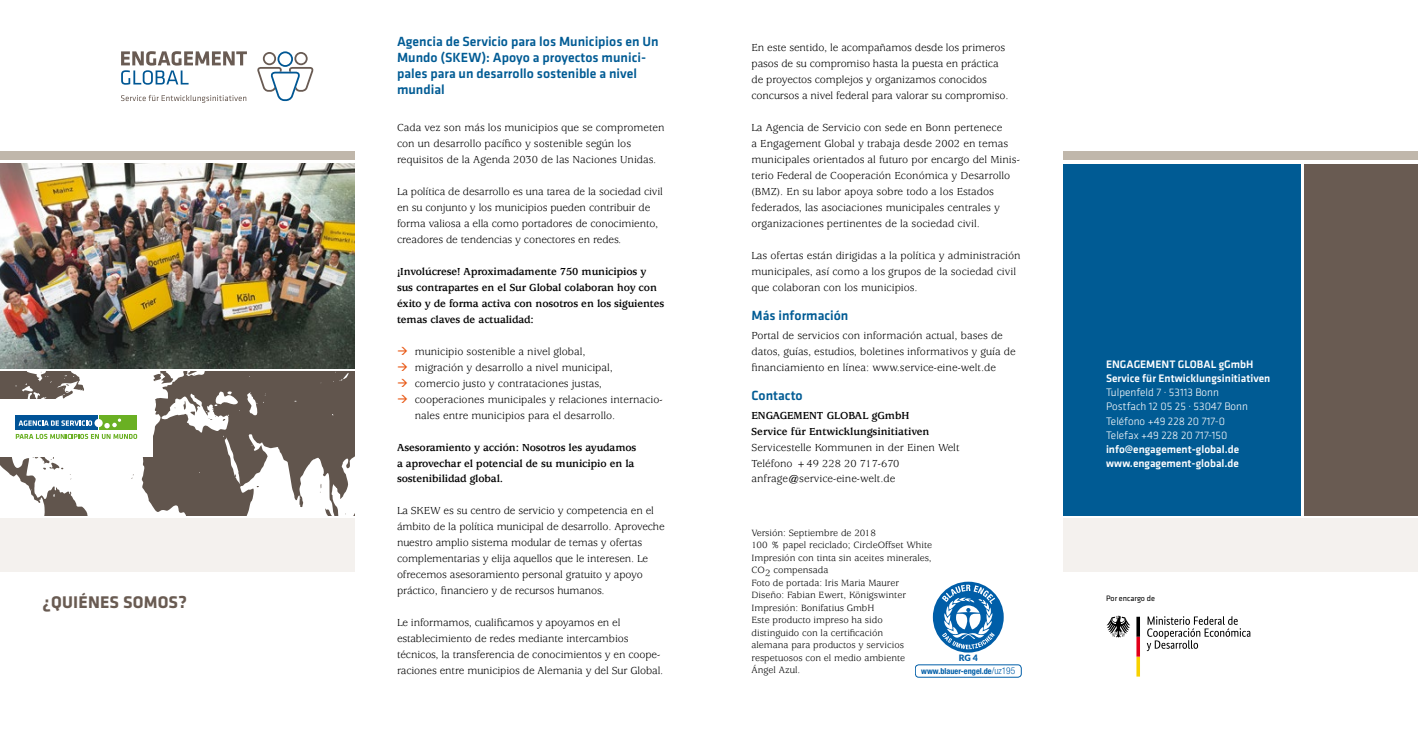
<style>
.page{position:relative;width:1418px;height:745px;background:#fff}
.page>*{position:absolute;margin:0;border:0;box-sizing:border-box;transform-origin:0 0}
.Titel{font:700 17.5px "Klavika Basic";letter-spacing:.01em;color:#695b52}
.H2-blau{font:500 13.75px/16px "Klavika Basic";color:#005b94}
.Fließtext{font:11.25px/16px "Usherwood Std";color:#000}
.Fließtext-2{font:700 11.25px/16px "Usherwood Std";letter-spacing:-.01em;color:#000}
.Impressum_Medium{font:500 11.25px "Klavika Basic";color:#fff}
.Impressum_Light{font:300 11.25px "Klavika Basic";color:#fff}
.Ohne_Abstand{font:10px/12.5px "Usherwood Std";color:#000}
.t1{font:900 8.75px "Lato";color:#005ea8}
.t2{font:700 condensed 8.25px "Helvetica Neue";color:#005ea8}
.t3{font:8.12px "Klavika Basic";color:#000}
.s1{font-weight:300;font-size:9.38px}
</style>
<div class="page">
<div style="left:0;top:518px;width:354px;height:53px;background:#f4f1ee"></div>
<div style="left:0;top:151px;width:354px;height:9px;background:#c0b7ab"></div>
<div style="left:1063px;top:518px;width:354px;height:53px;background:#f4f1ee"></div>
<div style="left:1063px;top:151px;width:354px;height:9px;background:#c0b7ab"></div>
<div style="left:1304px;top:164px;width:113px;height:350px;background:#695b52"></div>
<svg style="left:257px;top:51px;width:56px;height:50px"></svg>
<svg style="left:121px;top:51px;width:126px;height:34px"></svg>
<svg style="left:121px;top:95px;width:125px;height:8px"></svg>
<img style="left:0;top:163px;width:354px;height:205px">
<svg style="left:0;top:371px;width:354px;height:143px;fill:#61554d"></svg>
<div style="left:0;top:398px;width:152px;height:58px;background:#fff"></div>
<div style="left:16px;top:415px;width:82px;height:14px;background:#005397"></div>
<div style="left:100px;top:415px;width:37px;height:14px;background:#6ab023"></div>
<svg style="left:16px;top:418px;width:121px;height:20px"></svg>
<div style="left:1063px;top:164px;width:237px;height:350px;background:#005b94"></div>
<svg style="left:932px;top:581px;width:71px;height:71px"></svg>
<div style="left:915px;top:664px;width:106px;height:12px;border:1px solid #005ea8;border-radius:4px"></div>
<svg style="left:1146px;top:616px;width:104px;height:34px"></svg>
<svg style="left:1106px;top:615px;width:24px;height:22px"></svg>
<svg style="left:1136px;top:616px;width:3px;height:60px"></svg>
<h1 class="Titel" style="left:43px;top:589px;width:146px">¿QUIÉNES SOMOS?</h1>
<h2 class="H2-blau" style="left:397px;top:33px;width:263px">Agencia de Servicio para los Municipios en Un Mundo (SKEW): Apoyo a proyectos munici&shy;pales para un desarrollo sostenible a nivel mundial</h2>
<p class="Fließtext" style="left:397px;top:120px;width:269px">Cada vez son más los municipios que se comprometen con un desarrollo pacífico y sostenible según los requisitos de la Agenda 2030 de las Naciones Unidas.</p>
<p class="Fließtext" style="left:397px;top:184px;width:267px">La política de desarrollo es una tarea de la sociedad civil en su conjunto y los municipios pueden contribuir de forma valiosa a ella como portadores de conocimiento, creadores de tendencias y conectores en redes.</p>
<p class="Fließtext-2" style="left:397px;top:263px;width:269px">¡Involúcrese! Aproximadamente 750 municipios y sus contrapartes en el Sur Global colaboran hoy con éxito y de forma activa con nosotros en los siguientes temas claves de actualidad:</p>
<p class="Fließtext" style="left:415px;top:343px;width:172px">municipio sostenible a nivel global,</p>
<p class="Fließtext" style="left:415px;top:359px;width:200px">migración y desarrollo a nivel municipal,</p>
<p class="Fließtext" style="left:415px;top:375px;width:189px">comercio justo y contrataciones justas,</p>
<p class="Fließtext" style="left:415px;top:391px;width:249px">cooperaciones municipales y relaciones internacio&shy;nales entre municipios para el desarrollo.</p>
<p class="Fließtext-2" style="left:397px;top:439px;width:241px">Asesoramiento y acción: Nosotros les ayudamos a aprovechar el potencial de su municipio en la sostenibilidad global.</p>
<p class="Fließtext" style="left:397px;top:503px;width:269px">La SKEW es su centro de servicio y competencia en el ámbito de la política municipal de desarrollo. Aproveche nuestro amplio sistema modular de temas y ofertas complementarias y elija aquellos que le interesen. Le ofrecemos asesoramiento personal gratuito y apoyo práctico, financiero y de recursos humanos.</p>
<p class="Fließtext" style="left:397px;top:614px;width:268px">Le informamos, cualificamos y apoyamos en el establecimiento de redes mediante intercambios técnicos, la transferencia de conocimientos y en coope&shy;raciones entre municipios de Alemania y del Sur Global.</p>
<p class="Fließtext" style="left:751px;top:40px;width:258px">En este sentido, le acompañamos desde los primeros pasos de su compromiso hasta la puesta en práctica de proyectos complejos y organizamos conocidos concursos a nivel federal para valorar su compromiso.</p>
<p class="Fließtext" style="left:751px;top:120px;width:270px">La Agencia de Servicio con sede en Bonn pertenece<br>a Engagement Global y trabaja desde 2002 en temas municipales orientados al futuro por encargo del Minis&shy;terio Federal de Cooperación Económica y Desarrollo (BMZ). En su labor apoya sobre todo a los Estados federados, las asociaciones municipales centrales y organizaciones pertinentes de la sociedad civil.</p>
<p class="Fließtext" style="left:751px;top:248px;width:270px">Las ofertas están dirigidas a la política y administración municipales, así como a los grupos de la sociedad civil que colaboran con los municipios.</p>
<h2 class="H2-blau" style="left:751px;top:307px;width:98px">Más información</h2>
<p class="Fließtext" style="left:751px;top:327px;width:266px">Portal de servicios con información actual, bases de datos, guías, estudios, boletines informativos y guía de financiamiento en línea: www.service-eine-welt.de</p>
<h2 class="H2-blau" style="left:751px;top:387px;width:53px">Contacto</h2>
<p class="Fließtext-2" style="left:751px;top:407px;width:159px">ENGAGEMENT GLOBAL gGmbH</p>
<p class="Fließtext-2" style="left:751px;top:423px;width:179px">Service für Entwicklungsinitiativen</p>
<p class="Fließtext" style="left:751px;top:439px;width:209px">Servicestelle Kommunen in der Einen Welt</p>
<p class="Fließtext" style="left:751px;top:455px;width:149px">Teléfono +49 228 20 717-670</p>
<p class="Fließtext" style="left:751px;top:471px;width:145px">anfrage@service-eine-welt.de</p>
<p class="Ohne_Abstand" style="left:751px;top:526px;width:126px">Versión: Septiembre de 2018</p>
<p class="Ohne_Abstand" style="left:751px;top:538px;width:182px">100 % papel reciclado; CircleOffset White</p>
<p class="Ohne_Abstand" style="left:751px;top:551px;width:181px">Impresión con tinta sin aceites minerales,</p>
<p class="Ohne_Abstand" style="left:751px;top:563px;width:78px">CO2 compensada</p>
<p class="Ohne_Abstand" style="left:751px;top:576px;width:149px">Foto de portada: Iris Maria Maurer</p>
<p class="Ohne_Abstand" style="left:751px;top:588px;width:156px">Diseño: Fabian Ewert, Königswinter</p>
<p class="Ohne_Abstand" style="left:751px;top:601px;width:124px">Impresión: Bonifatius GmbH</p>
<p class="Ohne_Abstand" style="left:751px;top:613px;width:155px">Este producto impreso ha sido distinguido con la certificación alemana para productos y servicios respetuosos con el medio ambiente<br>Ángel Azul.</p>
<p class="t1" style="left:958px;top:650px;width:21px">RG 4</p>
<p class="t2" style="left:921px;top:666px;width:95px">www.blauer-engel.de<span class="s1">/uz195</span></p>
<p class="Impressum_Medium" style="left:1106px;top:356px;width:149px">ENGAGEMENT GLOBAL gGmbH</p>
<p class="Impressum_Medium" style="left:1106px;top:370px;width:166px">Service für Entwicklungsinitiativen</p>
<p class="Impressum_Light" style="left:1106px;top:385px;width:114px">Tulpenfeld 7 · 53113 Bonn</p>
<p class="Impressum_Light" style="left:1106px;top:399px;width:143px">Postfach 12 05 25 · 53047 Bonn</p>
<p class="Impressum_Light" style="left:1106px;top:414px;width:121px">Teléfono +49 228 20 717-0</p>
<p class="Impressum_Light" style="left:1106px;top:428px;width:123px">Telefax +49 228 20 717-150</p>
<p class="Impressum_Medium" style="left:1106px;top:441px;width:135px">info@engagement-global.de</p>
<p class="Impressum_Medium" style="left:1106px;top:455px;width:134px">www.engagement-global.de</p>
<p class="t3" style="left:1106px;top:592px;width:50px">Por encargo de</p>
</div>
